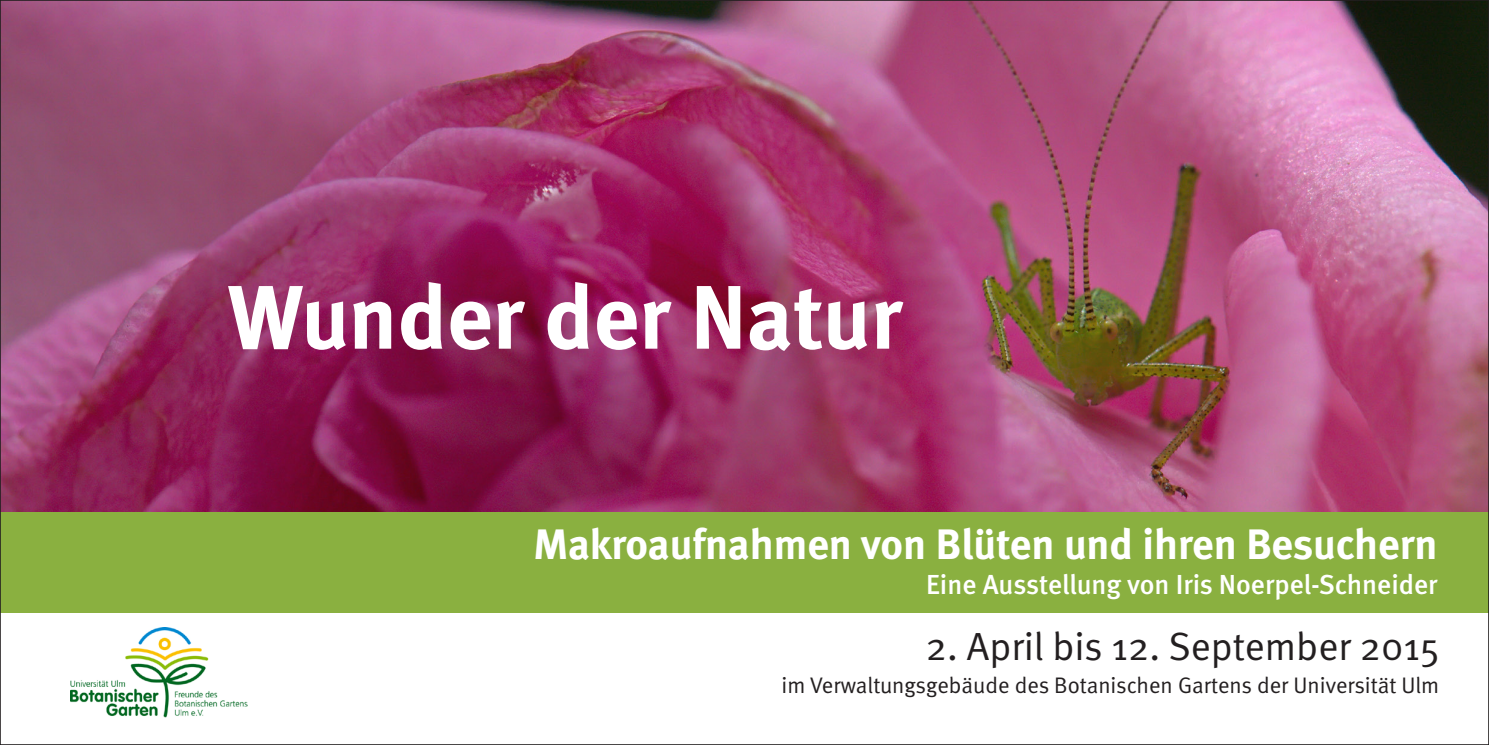
<style>
.page{position:relative;width:1489px;height:745px;background:#fff}
.page>*{position:absolute;margin:0;border:0;box-sizing:border-box;transform-origin:0 0}
.t1{font:700 90px "Meta";color:#fff}
.t2{font:700 42.5px "Meta";color:#fff}
.t3{font:39.25px "Meta Normal";color:#231f20}
.t4{font:500 27.5px "Meta";color:#fff}
.t5{font:22.5px "Meta Normal";color:#231f20}
</style>
<div class="page">
<img style="left:2px;top:2px;width:1484px;height:509px">
<img style="left:71px;top:627px;width:176px;height:91px">
<div style="left:0;top:511px;width:1488px;height:101px;background:#8ab040"></div>
<h1 class="t1" style="left:228px;top:260px;width:675px">Wunder der Natur</h1>
<h2 class="t2" style="left:533px;top:517px;width:905px">Makroaufnahmen von Blüten und ihren Besuchern</h2>
<p class="t4" style="left:926px;top:568px;width:513px">Eine Ausstellung von Iris Noerpel-Schneider</p>
<h3 class="t3" style="left:925px;top:623px;width:515px">2. April bis 12. September 2015</h3>
<p class="t5" style="left:781px;top:671px;width:659px">im Verwaltungsgebäude des Botanischen Gartens der Universität Ulm</p>
</div>
